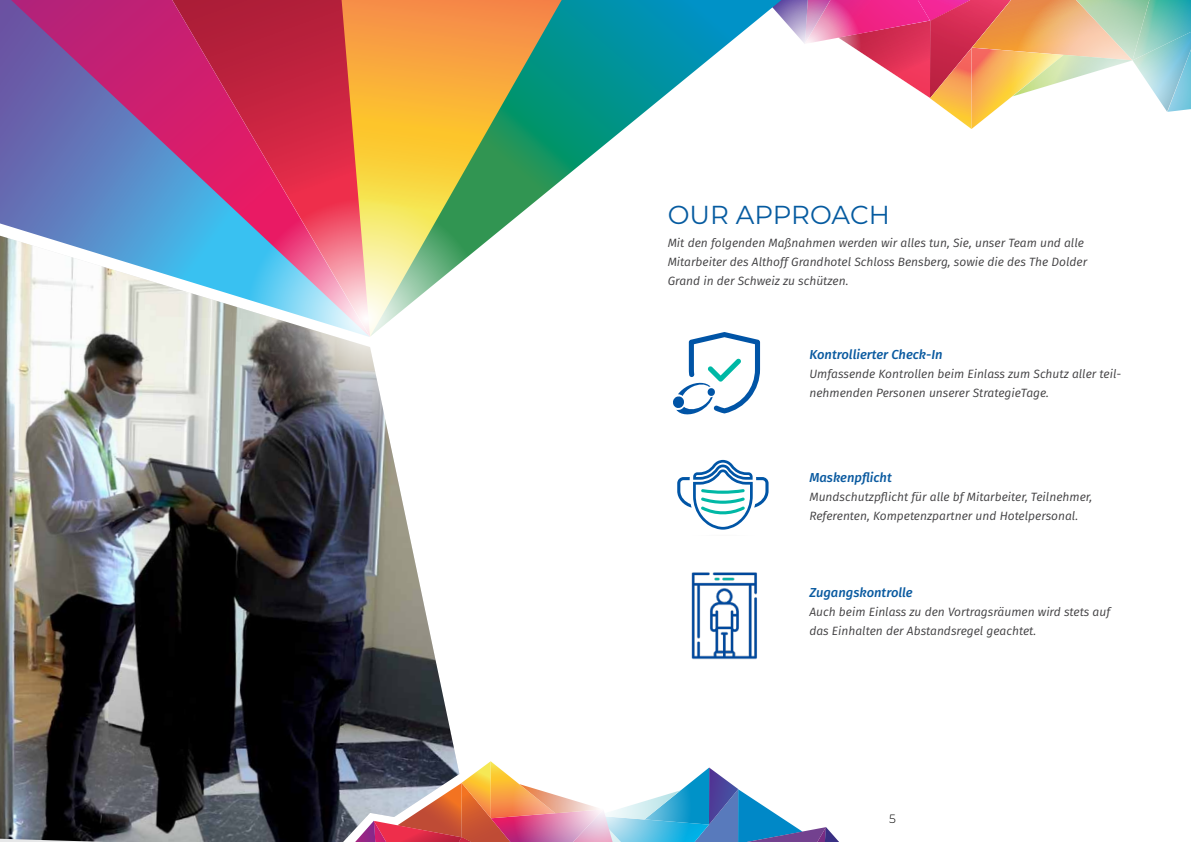
<style>
.page{position:relative;width:1191px;height:842px;background:#fff}
.page>*{position:absolute;margin:0;border:0;box-sizing:border-box;transform-origin:0 0}
.t1{font:26px "Montserrat";color:#065ba0}
.t2{font:italic 500 13px "Fira Sans";color:#0a5aa0}
.t3{font:italic 12px/19px "Fira Sans";color:#414042}
.t4{font:300 12px "Montserrat";color:#000}
</style>
<div class="page">
<img style="left:781px;top:0;width:410px;height:129px">
<img style="left:0;top:337px;width:457px;height:505px">
<svg style="left:370px;top:0;width:411px;height:242px"></svg>
<svg style="left:355px;top:761px;width:484px;height:81px"></svg>
<svg style="left:0;top:0;width:370px;height:337px;background:#a86c95"></svg>
<img style="left:246px;top:198px;width:240px;height:240px">
<svg style="left:512px;top:761px;width:178px;height:81px"></svg>
<svg style="left:673px;top:332px;width:87px;height:83px"></svg>
<svg style="left:677px;top:460px;width:91px;height:70px"></svg>
<img style="left:691px;top:572px;width:66px;height:88px">
<h1 class="t1" style="left:667px;top:197px;width:224px">OUR APPROACH</h1>
<p class="t3" style="left:667px;top:233px;width:421px">Mit den folgenden Maßnahmen werden wir alles tun, Sie, unser Team und alle<br>Mitarbeiter des Althoff Grandhotel Schloss Bensberg, sowie die des The Dolder<br>Grand in der Schweiz zu schützen.</p>
<p class="t2" style="left:809px;top:344px;width:135px">Kontrollierter Check-In</p>
<p class="t3" style="left:809px;top:364px;width:313px">Umfassende Kontrollen beim Einlass zum Schutz aller teil&shy;nehmenden Personen unserer StrategieTage.</p>
<p class="t2" style="left:809px;top:467px;width:84px">Maskenpflicht</p>
<p class="t3" style="left:809px;top:487px;width:284px">Mundschutzpflicht für alle bf Mitarbeiter, Teilnehmer,<br>Referenten, Kompetenzpartner und Hotelpersonal.</p>
<p class="t2" style="left:809px;top:582px;width:105px">Zugangskontrolle</p>
<p class="t3" style="left:809px;top:602px;width:302px">Auch beim Einlass zu den Vortragsräumen wird stets auf das Einhalten der Abstandsregel geachtet.</p>
<p class="t4" style="left:889px;top:811px;width:8px">5</p>
</div>
